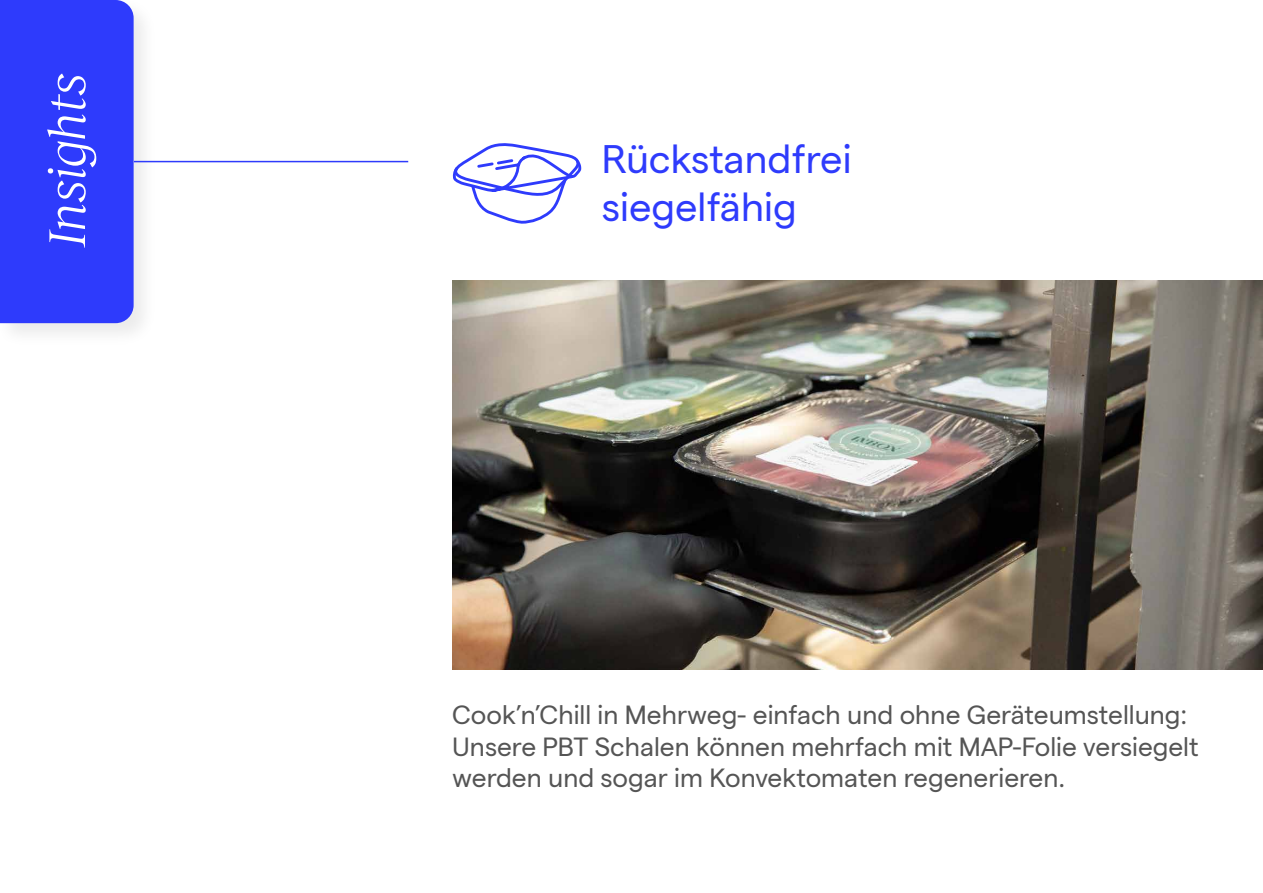
<style>
.page{position:relative;width:1263px;height:893px;background:#fff}
.page>*{position:absolute;margin:0;border:0;box-sizing:border-box;transform-origin:0 0}
.t1{font:italic 300 53.25px "Reckless";letter-spacing:-.01em;color:#fff}
.t2{font:39.75px/47.7px "Matter";color:#2e3bfc}
.t3{font:26.25px/31.5px "Matter";color:#555}
</style>
<div class="page">
<img style="left:452px;top:281px;width:810px;height:388px">
<div style="left:0;top:0;width:158px;height:348px;background:#f8f8f8"></div>
<div style="left:0;top:0;width:134px;height:323px;background:#2e3bfc"></div>
<hr style="left:134px;top:161px;width:274px;height:1px;background:#2e3bfc">
<svg style="left:452px;top:143px;width:130px;height:81px"></svg>
<h1 class="t1" style="left:29px;top:247px;width:175px;rotate:-90deg">Insights</h1>
<h2 class="t2" style="left:602px;top:132px;width:251px">Rückstandfrei siegelfähig</h2>
<p class="t3" style="left:452px;top:697px;width:748px">Cook’n’Chill in Mehrweg- einfach und ohne Geräteumstellung:<br>Unsere PBT Schalen können mehrfach mit MAP-Folie versiegelt werden und sogar im Konvektomaten regenerieren.</p>
</div>
